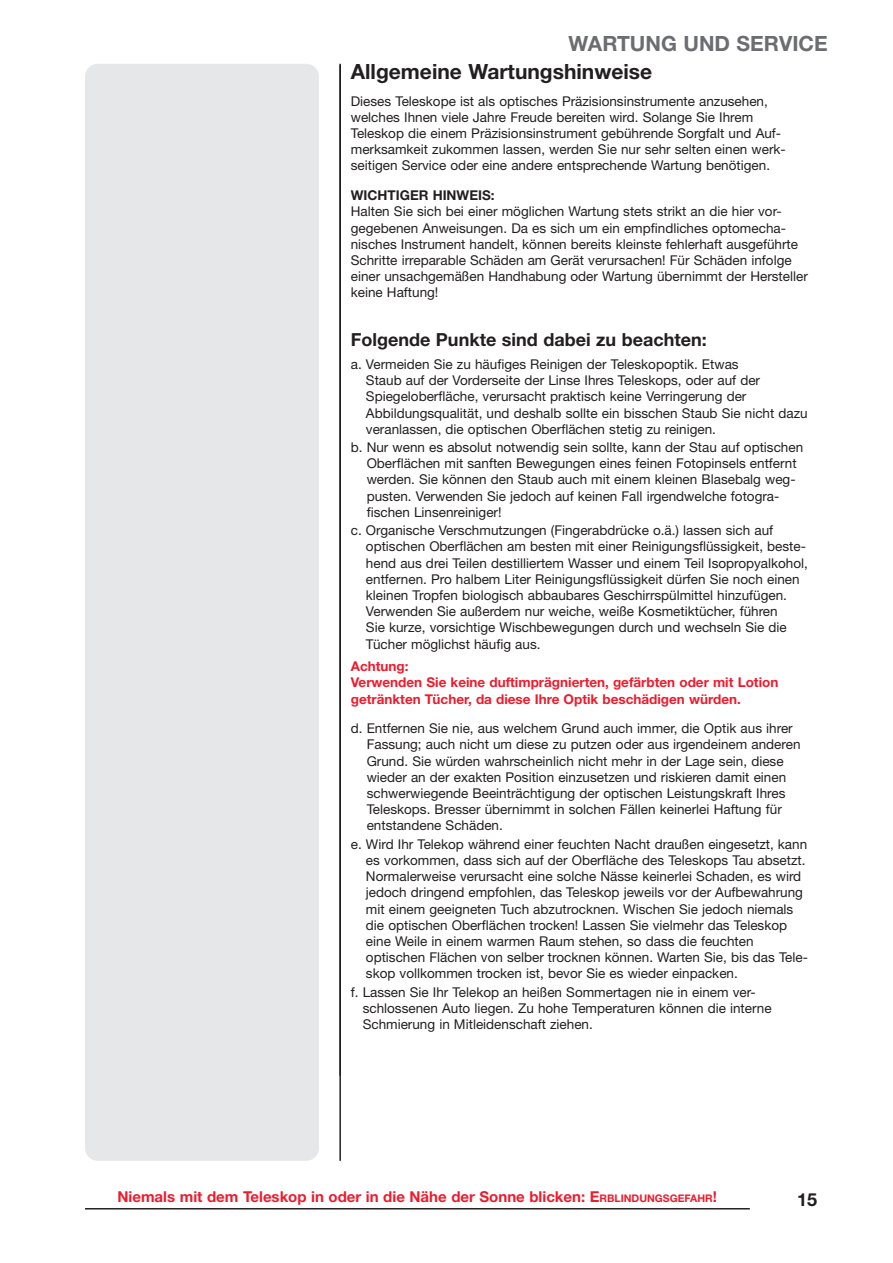
<style>
.page{position:relative;width:893px;height:1263px;background:#fff}
.page>*{position:absolute;margin:0;border:0;box-sizing:border-box;transform-origin:0 0}
.t1{font:700 21px "Helvetica Neue LT Std";color:#231f20}
.t2{font:700 21px "Helvetica Neue LT Std";color:#6c6d70}
.t3{font:700 18px "Helvetica Neue LT Std";color:#231f20}
.t4{font:700 15px "Helvetica Neue LT Std";color:#ee1b2d}
.t5{font:13.5px/16.2px "Helvetica Neue LT Std";color:#231f20}
.t6{font:700 13.5px/16.2px "Helvetica Neue LT Std";color:#ee1b2d}
.t7{font:700 13.5px "Helvetica Neue LT Std";color:#231f20}
.s1{font-style:inherit}
.s2{font-size:10.5px}
</style>
<div class="page">
<hr style="left:85px;top:1208px;width:665px;height:1px;background:#231f20">
<hr style="left:339px;top:64px;width:2px;height:1097px;background:#231f20">
<div style="left:85px;top:64px;width:234px;height:1097px;background:#e6e7e9;border-radius:13px"></div>
<h1 class="t2" style="left:568px;top:30px;width:261px">WARTUNG UND SERVICE</h1>
<h1 class="t1" style="left:351px;top:58px;width:303px">Allgemeine Wartungshinweise</h1>
<p class="t5" style="left:351px;top:93px;width:435px">Dieses Teleskope ist als optisches Präzisionsinstrumente anzusehen, welches Ihnen viele Jahre Freude bereiten wird. Solange Sie Ihrem Teleskop die einem Präzisionsinstrument gebührende Sorgfalt und Auf&shy;merksamkeit zukommen lassen, werden Sie nur sehr selten einen werk&shy;seitigen Service oder eine andere entsprechende Wartung benötigen.</p>
<p class="t7" style="left:351px;top:187px;width:145px">WICHTIGER HINWEIS:</p>
<p class="t5" style="left:351px;top:203px;width:459px">Halten Sie sich bei einer möglichen Wartung stets strikt an die hier vor&shy;gegebenen Anweisungen. Da es sich um ein empfindliches optomecha&shy;nisches Instrument handelt, können bereits kleinste fehlerhaft ausgeführte Schritte irreparable Schäden am Gerät verursachen! Für Schäden infolge einer unsachgemäßen Handhabung oder Wartung übernimmt der Hersteller keine Haftung!</p>
<h2 class="t3" style="left:351px;top:328px;width:357px">Folgende Punkte sind dabei zu beachten:</h2>
<p class="t5" style="left:366px;top:356px;width:443px;text-indent:-15px">a. Vermeiden Sie zu häufiges Reinigen der Teleskopoptik. Etwas<br>Staub auf der Vorderseite der Linse Ihres Teleskops, oder auf der Spiegeloberfläche, verursacht praktisch keine Verringerung der Abbildungsqualität, und deshalb sollte ein bisschen Staub Sie nicht dazu veranlassen, die optischen Oberflächen stetig zu reinigen.</p>
<p class="t5" style="left:367px;top:439px;width:438px;text-indent:-16px">b. Nur wenn es absolut notwendig sein sollte, kann der Stau auf optischen Oberflächen mit sanften Bewegungen eines feinen Fotopinsels entfernt werden. Sie können den Staub auch mit einem kleinen Blasebalg weg&shy;pusten. Verwenden Sie jedoch auf keinen Fall irgendwelche fotogra&shy;fischen Linsenreiniger!</p>
<p class="t5" style="left:366px;top:522px;width:444px;text-indent:-15px">c. Organische Verschmutzungen (Fingerabdrücke o.ä.) lassen sich auf optischen Oberflächen am besten mit einer Reinigungsflüssigkeit, beste&shy;hend aus drei Teilen destilliertem Wasser und einem Teil Isopropyalkohol, entfernen. Pro halbem Liter Reinigungsflüssigkeit dürfen Sie noch einen kleinen Tropfen biologisch abbaubares Geschirrspülmittel hinzufügen.<br>Verwenden Sie außerdem nur weiche, weiße Kosmetiktücher, führen<br>Sie kurze, vorsichtige Wischbewegungen durch und wechseln Sie die Tücher möglichst häufig aus.</p>
<p class="t6" style="left:351px;top:658px;width:429px">Achtung:<br>Verwenden Sie keine duftimprägnierten, gefärbten oder mit Lotion getränkten Tücher, da diese Ihre Optik beschädigen würden.</p>
<p class="t5" style="left:367px;top:720px;width:435px;text-indent:-16px">d. Entfernen Sie nie, aus welchem Grund auch immer, die Optik aus ihrer Fassung; auch nicht um diese zu putzen oder aus irgendeinem anderen Grund. Sie würden wahrscheinlich nicht mehr in der Lage sein, diese wieder an der exakten Position einzusetzen und riskieren damit einen schwerwiegende Beeinträchtigung der optischen Leistungskraft Ihres Teleskops. Bresser übernimmt in solchen Fällen keinerlei Haftung für entstandene Schäden.</p>
<p class="t5" style="left:366px;top:836px;width:443px;text-indent:-15px">e. Wird Ihr Telekop während einer feuchten Nacht draußen eingesetzt, kann es vorkommen, dass sich auf der Oberfläche des Teleskops Tau absetzt.<br>Normalerweise verursacht eine solche Nässe keinerlei Schaden, es wird jedoch dringend empfohlen, das Teleskop jeweils vor der Aufbewahrung mit einem geeigneten Tuch abzutrocknen. Wischen Sie jedoch niemals die optischen Oberflächen trocken! Lassen Sie vielmehr das Teleskop eine Weile in einem warmen Raum stehen, so dass die feuchten optischen Flächen von selber trocknen können. Warten Sie, bis das Tele&shy;skop vollkommen trocken ist, bevor Sie es wieder einpacken.</p>
<p class="t5" style="left:363px;top:984px;width:410px;text-indent:-12px">f. Lassen Sie Ihr Telekop an heißen Sommertagen nie in einem ver&shy;schlossenen Auto liegen. Zu hohe Temperaturen können die interne<br>Schmierung in Mitleidenschaft ziehen.</p>
<p class="t4" style="left:117px;top:1187px;width:601px">Niemals mit dem Teleskop in oder in die Nähe der Sonne blicken: <span class="s1">E</span><span class="s2">RBLINDUNGSGEFAHR</span><span class="s1">!</span></p>
<h2 class="t3" style="left:797px;top:1188px;width:22px">15</h2>
</div>
